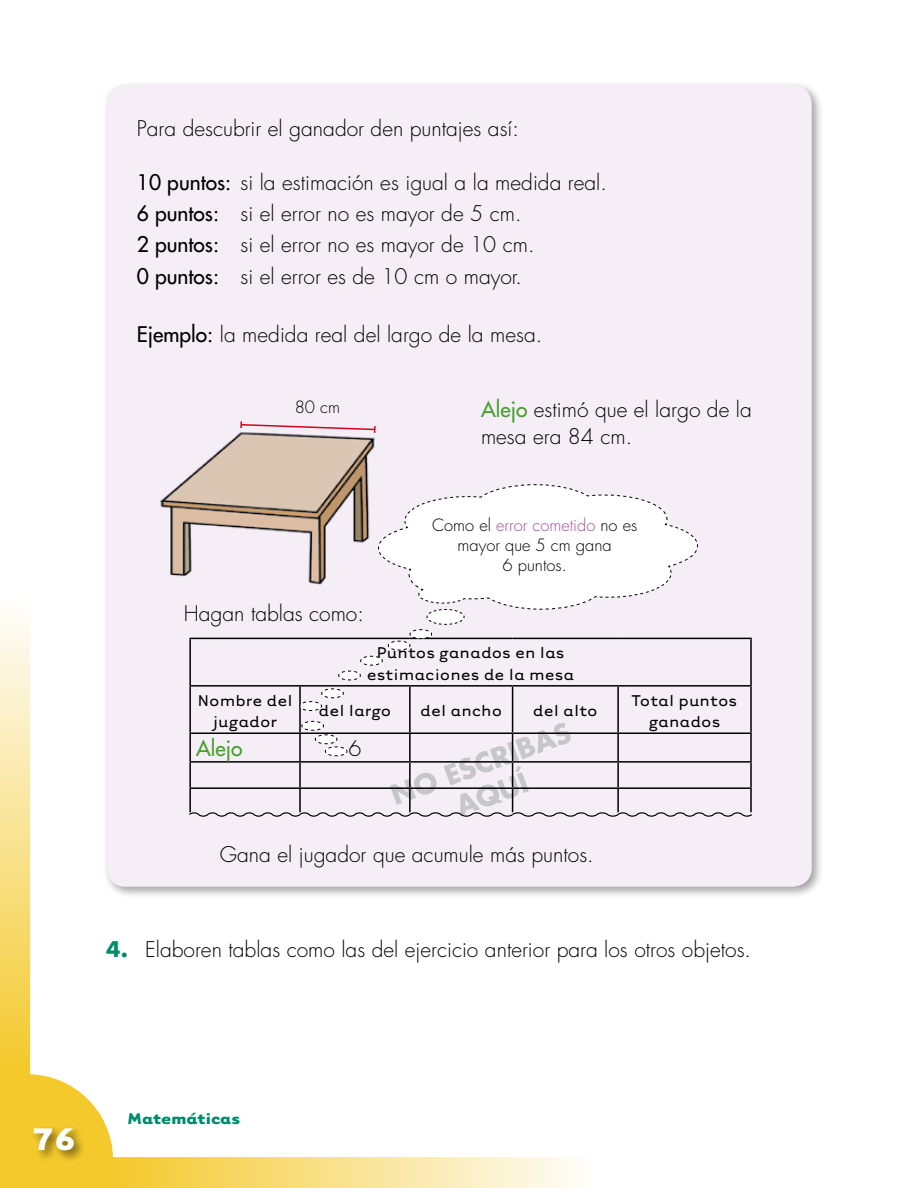
<style>
.page{position:relative;width:918px;height:1188px;background:#fff}
.page>*{position:absolute;margin:0;border:0;box-sizing:border-box;transform-origin:0 0}
.t1{font:700 36px "Tarzana Wide";color:#fff}
.t2{font:300 21px/31.2px "Futura";color:#000}
.t3{font:21px "Futura";color:#44a12b}
.t4{font:18px/21.6px "Tarzana Wide";color:#000;text-align:center}
.t5{font:700 18px "Tarzana Wide";color:#008c6a}
.t6{font:300 16.5px/19.8px "Futura";color:#000;text-align:center}
.s1{font-weight:400}
.s2{font-weight:400;color:#44a12b}
.s3{color:#a64d94}
.s4{font-weight:700;color:#008c6a}
</style>
<div class="page">
<div style="left:102px;top:81px;width:722px;height:818px;background:#000;opacity:.35"></div>
<div style="left:106px;top:85px;width:706px;height:802px;background:#f5eef6;border-radius:19px"></div>
<img style="left:180px;top:432px;width:195px;height:52px">
<svg style="left:240px;top:421px;width:136px;height:12px"></svg>
<svg style="left:0;top:484px;width:753px;height:704px"></svg>
<p class="t2" style="left:137px;top:113px;width:384px">Para descubrir el ganador den puntajes así:</p>
<p class="t2" style="left:137px;top:167px;width:471px"><span class="s1">10 puntos:</span> si la estimación es igual a la medida real.<br><span class="s1">6 puntos:</span> si el error no es mayor de 5 cm.<br><span class="s1">2 puntos:</span> si el error no es mayor de 10 cm.<br><span class="s1">0 puntos:</span> si el error es de 10 cm o mayor.</p>
<p class="t2" style="left:137px;top:319px;width:407px"><span class="s1">Ejemplo:</span> la medida real del largo de la mesa.</p>
<p class="t6" style="left:295px;top:398px;width:47px">80 cm</p>
<p class="t2" style="left:481px;top:397px;width:272px;line-height:27px"><span class="s2">Alejo</span> estimó que el largo de la mesa era 84 cm.</p>
<p class="t2" style="left:184px;top:598px;width:182px">Hagan tablas como:</p>
<p class="t6" style="left:432px;top:516px;width:207px">Como el <span class="s3">error cometido</span> no es mayor que 5 cm gana<br>6 puntos.</p>
<p class="t4" style="left:367px;top:641px;width:209px">Puntos ganados en las estimaciones de la mesa</p>
<p class="t4" style="left:197px;top:688px;width:97px">Nombre del jugador</p>
<p class="t4" style="left:319px;top:699px;width:74px">del largo</p>
<p class="t4" style="left:420px;top:699px;width:84px">del ancho</p>
<p class="t4" style="left:533px;top:699px;width:66px">del alto</p>
<p class="t4" style="left:632px;top:688px;width:107px">Total puntos ganados</p>
<p class="t3" style="left:196px;top:734px;width:48px">Alejo</p>
<p class="t2" style="left:348px;top:733px;width:15px">6</p>
<p class="t2" style="left:220px;top:840px;width:375px">Gana el jugador que acumule más puntos.</p>
<p class="t2" style="left:106px;top:935px;width:646px"><span class="s4">4.</span> Elaboren tablas como las del ejercicio anterior para los otros objetos.</p>
<h1 class="t1" style="left:32px;top:1115px;width:45px">76</h1>
<p class="t5" style="left:128px;top:1106px;width:114px">Matemáticas</p>
</div>
